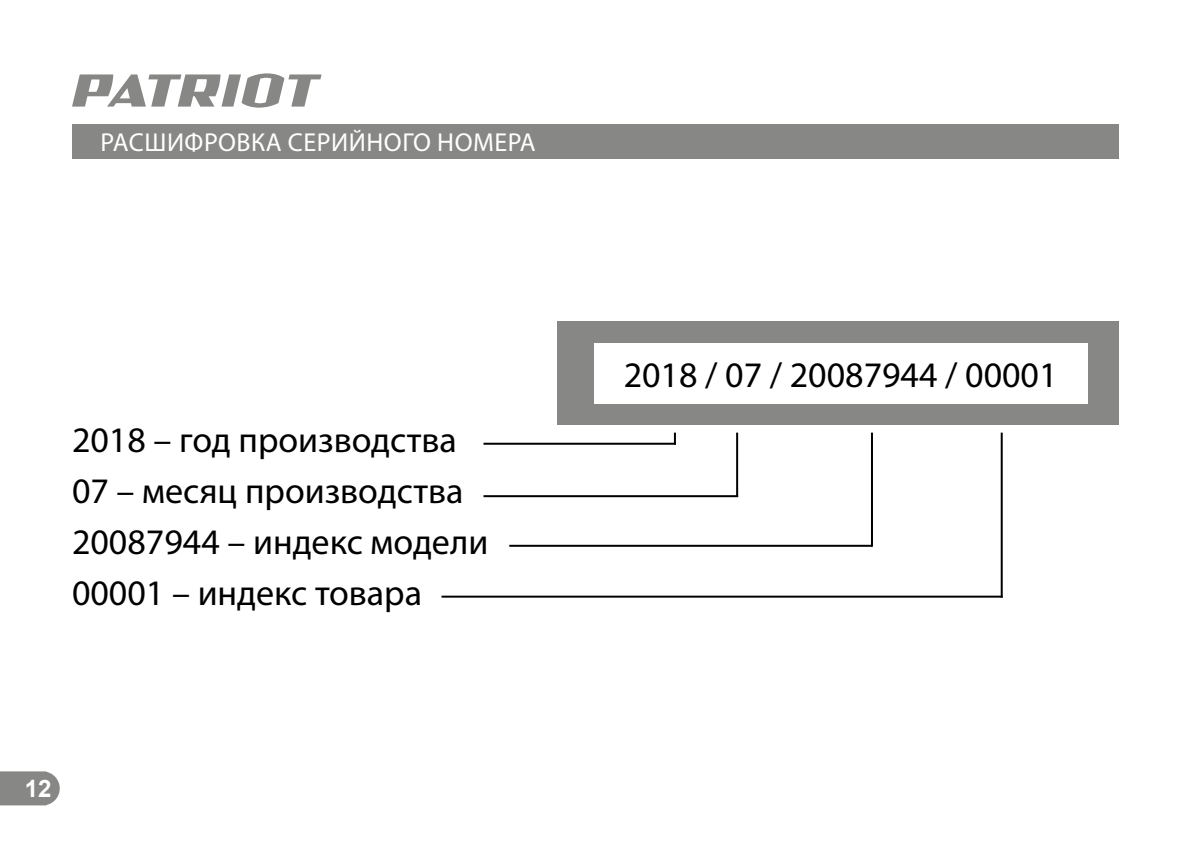
<style>
.page{position:relative;width:1191px;height:842px;background:#fff}
.page>*{position:absolute;margin:0;border:0;box-sizing:border-box;transform-origin:0 0}
.t1{font:36px/51px "Myriad Pro";color:#000}
.t2{font:26px "Myriad Pro";letter-spacing:.02em;color:#fff}
.t3{font:700 24px "Arial";color:#fff}
</style>
<div class="page">
<svg style="left:0;top:771px;width:60px;height:34px;background:#8f8f8e"></svg>
<svg style="left:72px;top:73px;width:249px;height:35px"></svg>
<div style="left:72px;top:124px;width:1047px;height:34px;background:#878786"></div>
<div style="left:558px;top:322px;width:561px;height:103px;background:#878786"></div>
<hr style="left:483px;top:443px;width:193px;height:2px;background:#000">
<hr style="left:483px;top:495px;width:255px;height:2px;background:#000">
<hr style="left:509px;top:545px;width:363px;height:2px;background:#000">
<hr style="left:441px;top:596px;width:561px;height:2px;background:#000">
<div style="left:594px;top:343px;width:493px;height:60px;background:#fff"></div>
<svg style="left:674px;top:433px;width:2px;height:12px"></svg>
<hr style="left:736px;top:433px;width:2px;height:64px;background:#000">
<hr style="left:871px;top:433px;width:2px;height:114px;background:#000">
<hr style="left:1000px;top:433px;width:2px;height:165px;background:#000">
<p class="t2" style="left:101px;top:130px;width:437px">РАСШИФРОВКА СЕРИЙНОГО НОМЕРА</p>
<p class="t1" style="left:72px;top:416px;width:418px">2018 – год производства<br>07 – месяц производства<br>20087944 – индекс модели<br>00001 – индекс товара</p>
<p class="t3" style="left:25px;top:775px;width:28px">12</p>
<p class="t1" style="left:623px;top:350px;width:435px">2018 / 07 / 20087944 / 00001</p>
</div>
